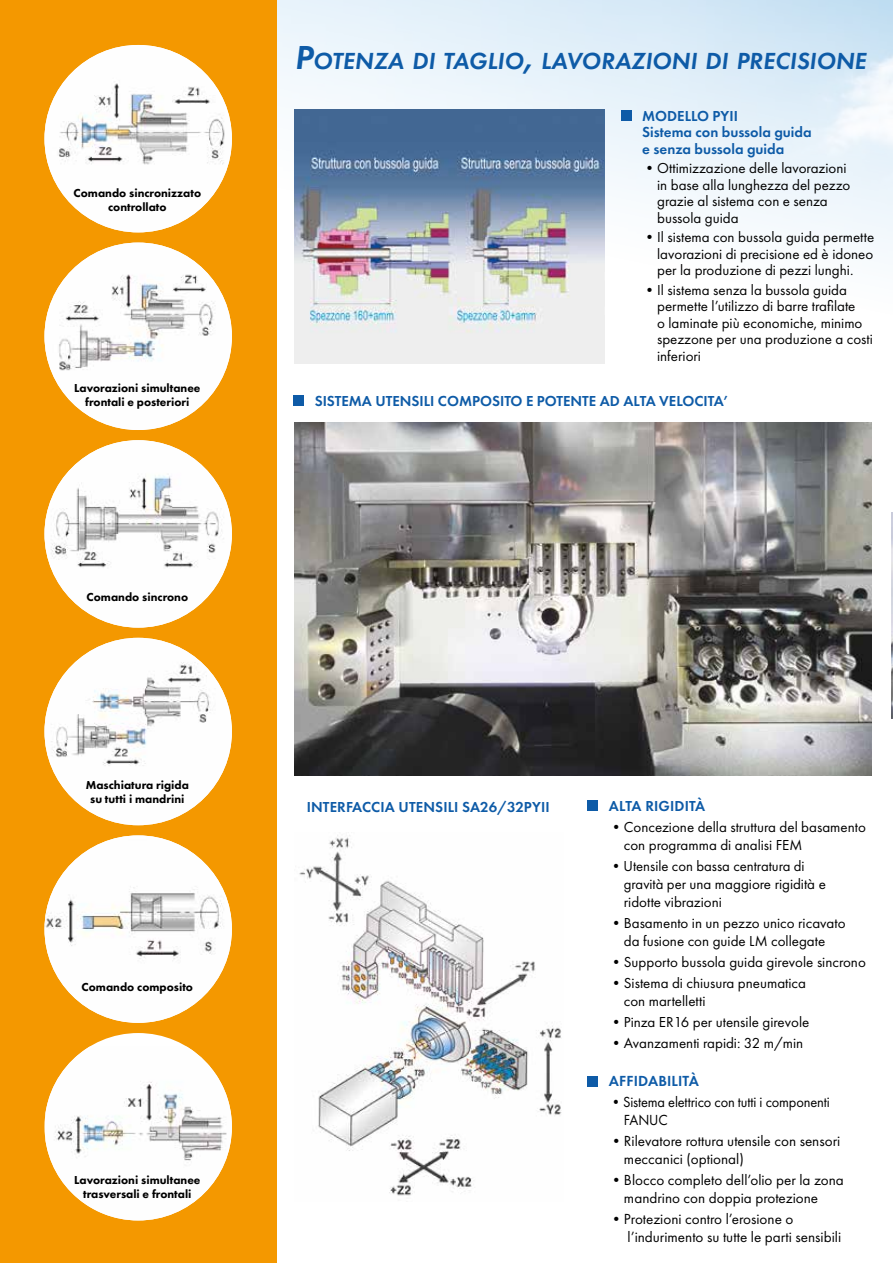
<style>
.page{position:relative;width:893px;height:1263px;background:#fff}
.page>*{position:absolute;margin:0;border:0;box-sizing:border-box;transform-origin:0 0}
.t1{font:italic 600 24.15px "Futura PT";color:#0e5ba7}
.t2{font:15.15px/18px "Futura PT";color:#000}
.t3{font:15.15px/18px "Futura PT";color:#000;scale:.95 1}
.t4{font:600 15.15px "Futura PT";letter-spacing:.01em;color:#0e5ba7}
.t5{font:15px/16.5px "Futura PT";color:#000}
.t6{font:600 15px/16.5px "Futura PT";color:#0e5ba7}
.t7{font:800 12px/13.5px "Futura PT";color:#000;text-align:center}
.s1{font-size:34.5px}
</style>
<div class="page">
<img style="left:276px;top:0;width:617px;height:659px">
<div style="left:0;top:0;width:276px;height:1263px;background:#f49800"></div>
<img style="left:44px;top:45px;width:188px;height:187px;border-radius:94px">
<img style="left:44px;top:243px;width:188px;height:187px;border-radius:94px">
<img style="left:44px;top:440px;width:188px;height:188px;border-radius:94px">
<img style="left:44px;top:638px;width:188px;height:187px;border-radius:94px">
<img style="left:44px;top:835px;width:188px;height:188px;border-radius:94px">
<div style="left:44px;top:1033px;width:188px;height:187px;background:#fff;border-radius:50%"></div>
<img style="left:45px;top:1047px;width:187px;height:173px">
<div style="left:587px;top:1076px;width:11px;height:11px;background:#0e5ba7"></div>
<div style="left:293px;top:395px;width:11px;height:11px;background:#0e5ba7"></div>
<div style="left:621px;top:110px;width:10px;height:11px;background:#0e5ba7"></div>
<img style="left:294px;top:109px;width:310px;height:255px">
<img style="left:299px;top:835px;width:263px;height:361px">
<img style="left:294px;top:423px;width:578px;height:352px">
<img style="left:892px;top:512px;width:1px;height:207px">
<div style="left:587px;top:800px;width:11px;height:11px;background:#0e5ba7"></div>
<p class="t7" style="left:74px;top:187px;width:129px">Comando sincronizzato controllato</p>
<p class="t7" style="left:74px;top:381px;width:128px">Lavorazioni simultanee frontali e posteriori</p>
<p class="t7" style="left:87px;top:590px;width:103px">Comando sincrono</p>
<p class="t7" style="left:86px;top:778px;width:105px">Maschiatura rigida su tutti i mandrini</p>
<p class="t7" style="left:82px;top:980px;width:113px">Comando composito</p>
<p class="t7" style="left:74px;top:1173px;width:128px">Lavorazioni simultanee trasversali e frontali</p>
<h1 class="t1" style="left:294px;top:45px;width:573px"><span class="s1">P</span>OTENZA DI TAGLIO<span class="s1">,</span> LAVORAZIONI DI PRECISIONE</h1>
<p class="t6" style="left:642px;top:107px;width:171px">MODELLO PYII<br>Sistema con bussola guida e senza bussola guida</p>
<p class="t5" style="left:657px;top:160px;width:195px;text-indent:-15px">•Ottimizzazione delle lavorazioni in base alla lunghezza del pezzo grazie al sistema con e senza bussola guida</p>
<p class="t5" style="left:657px;top:229px;width:219px;text-align:justify;text-indent:-15px">•Il sistema con bussola guida permette lavorazioni di precisione ed è idoneo per la produzione di pezzi lunghi.</p>
<p class="t5" style="left:657px;top:281px;width:217px;text-indent:-15px">•Il sistema senza la bussola guida permette l’utilizzo di barre trafilate<br>o laminate più economiche, minimo spezzone per una produzione a costi inferiori</p>
<p class="t6" style="left:315px;top:392px;width:415px">SISTEMA UTENSILI COMPOSITO E POTENTE AD ALTA VELOCITA’</p>
<p class="t6" style="left:307px;top:799px;width:244px">INTERFACCIA UTENSILI SA26/32PYII</p>
<p class="t6" style="left:609px;top:797px;width:98px">ALTA RIGIDITÀ</p>
<p class="t5" style="left:624px;top:818px;width:244px;line-height:18px;text-indent:-15px">•Concezione della struttura del basamento con programma di analisi FEM</p>
<p class="t5" style="left:624px;top:857px;width:204px;line-height:18px;text-indent:-15px">•Utensile con bassa centratura di gravità per una maggiore rigidità e ridotte vibrazioni</p>
<p class="t5" style="left:609px;top:914px;width:238px;line-height:18px;text-align:center">•Basamento in un pezzo unico ricavato da fusione con guide LM collegate</p>
<p class="t5" style="left:609px;top:953px;width:259px">•Supporto bussola guida girevole sincrono</p>
<p class="t5" style="left:624px;top:974px;width:184px;line-height:18px;text-indent:-15px">•Sistema di chiusura pneumatica con martelletti</p>
<p class="t5" style="left:609px;top:1013px;width:202px">•Pinza ER16 per utensile girevole</p>
<p class="t5" style="left:609px;top:1034px;width:196px">•Avanzamenti rapidi: 32 m/min</p>
<p class="t4" style="left:609px;top:1071px;width:92px">AFFIDABILITÀ</p>
<p class="t3" style="left:624px;top:1092px;width:218px;text-indent:-15px">•Sistema elettrico con tutti i componenti<br>FANUC</p>
<p class="t2" style="left:624px;top:1131px;width:218px;text-indent:-15px">•Rilevatore rottura utensile con sensori meccanici (optional)</p>
<p class="t2" style="left:624px;top:1170px;width:221px;text-indent:-15px">•Blocco completo dell’olio per la zona mandrino con doppia protezione</p>
<p class="t2" style="left:627px;top:1209px;width:215px;text-indent:-19px">•Protezioni contro l’erosione o l’indurimento su tutte le parti sensibili</p>
</div>
